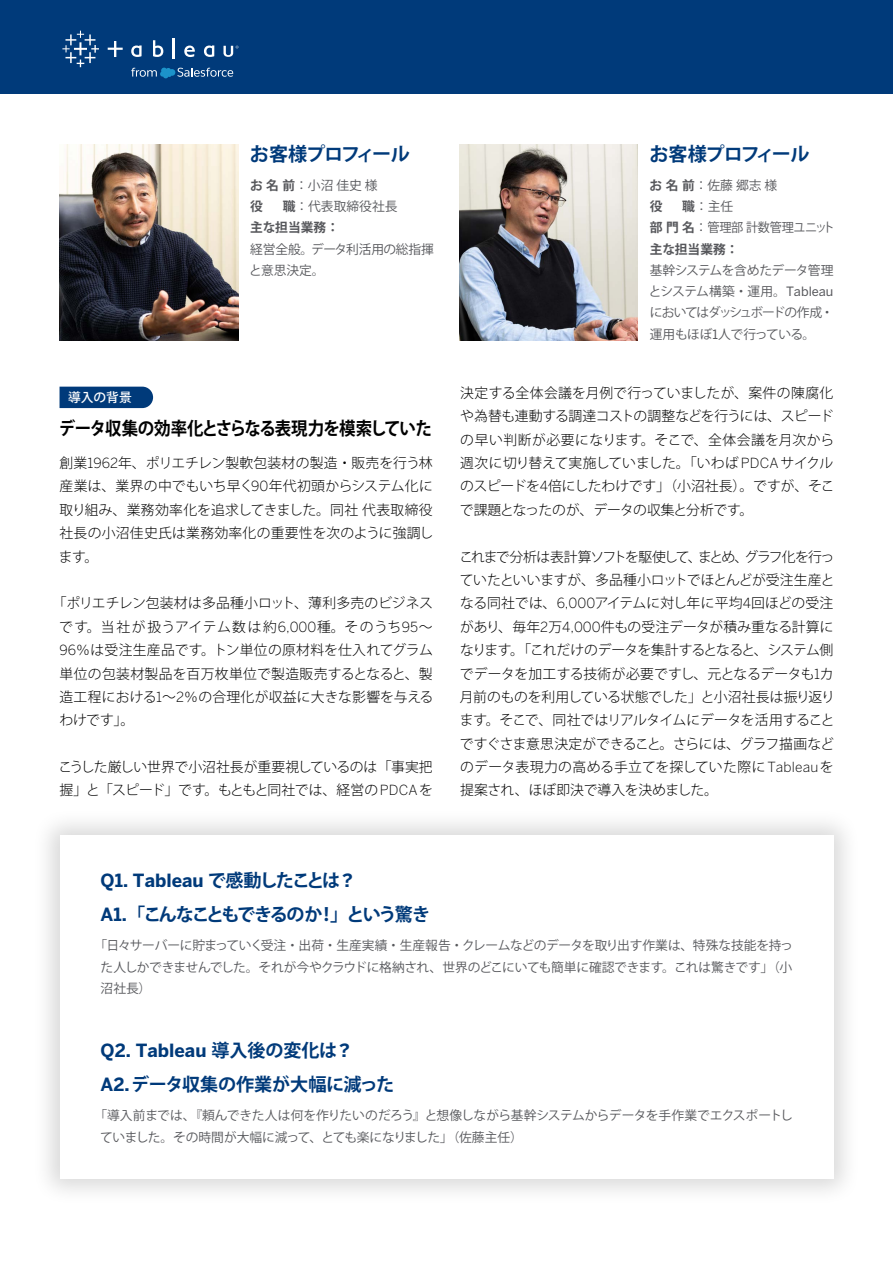
<style>
.page{position:relative;width:893px;height:1263px;background:#fff}
.page>*{position:absolute;margin:0;border:0;box-sizing:border-box;transform-origin:0 0}
.t1{font:700 19.2px "Koz Go Pro";letter-spacing:-.06em;color:#003a7a}
.t2{font:700 18px "Benton Sans";color:#003a7a}
.t3{font:700 18px "Koz Go Pro";letter-spacing:-.04em;color:#000;scale:.91 1}
.t4{font:700 18px "Koz Go Pro";letter-spacing:-.11em;color:#003a7a}
.t5{font:700 18px "Koz Go Pro";letter-spacing:-.015em;color:#003a7a}
.t6{font:300 13.8px/23.4px "Koz Go Pro";color:#000;text-align:justify}
.t7{font:12.75px/21.3px "Koz Go Pro";letter-spacing:-.025em;color:#56575b}
.t8{font:700 12.75px/21.3px "Koz Go Pro";color:#56575b}
.t9{font:500 12.75px "Koz Go Pro";color:#fff}
.s1{font-weight:700}
.s2{font-weight:400}
.s3{font-family:"Benton Sans"}
.s4{font-family:"Koz Go Pro"}
</style>
<div class="page">
<div style="left:32px;top:808px;width:829px;height:398px;background:#000;opacity:.15"></div>
<svg style="left:60px;top:835px;width:773px;height:344px"></svg>
<div style="left:60px;top:387px;width:93px;height:21px;background:#003a7a"></div>
<img style="left:60px;top:145px;width:178px;height:195px">
<img style="left:459px;top:145px;width:179px;height:195px">
<div style="left:0;top:0;width:893px;height:94px;background:#003a7a"></div>
<svg style="left:131px;top:68px;width:102px;height:10px"></svg>
<svg style="left:62px;top:31px;width:37px;height:36px"></svg>
<svg style="left:153px;top:40px;width:10px;height:17px"></svg>
<hr style="left:172px;top:38px;width:3px;height:21px;background:#fff">
<svg style="left:184px;top:46px;width:11px;height:11px"></svg>
<svg style="left:131px;top:45px;width:11px;height:12px"></svg>
<svg style="left:204px;top:45px;width:10px;height:12px"></svg>
<svg style="left:108px;top:41px;width:15px;height:16px"></svg>
<svg style="left:223px;top:46px;width:15px;height:11px"></svg>
<h1 class="t1" style="left:250px;top:142px;width:161px">お客様プロフィール</h1>
<p class="t7" style="left:250px;top:175px;width:129px"><span class="s1">お名前</span>：小沼佳史様<span class="s1">役</span></p>
<p class="t8" style="left:250px;top:197px;width:149px;text-indent:32px">職<span class="s2">：代表取締役社長</span>主な担当業務：</p>
<p class="t7" style="left:249px;top:239px;width:186px">経営全般。データ利活用の総指揮と意思決定。</p>
<p class="t9" style="left:68px;top:389px;width:65px">導入の背景</p>
<h2 class="t3" style="left:59px;top:416px;width:411px">データ収集の効率化とさらなる表現力を模索していた</h2>
<p class="t6" style="left:59px;top:451px;width:376px">創業<span class="s3">1962</span>年、ポリエチレン製軟包装材の製造・販売を行う林産業は、業界の中でもいち早く<span class="s3">90</span>年代初頭からシステム化に取り組み、業務効率化を追求してきました。同社代表取締役社長の小沼佳史氏は業務効率化の重要性を次のように強調します。</p>
<p class="t6" style="left:59px;top:592px;width:376px;text-indent:-6px">「ポリエチレン包装材は多品種小ロット、薄利多売のビジネスです。当社が扱うアイテム数は約<span class="s3">6,000</span>種。そのうち<span class="s3">95</span>～<span class="s3">96</span>％は受注生産品です。トン単位の原材料を仕入れてグラム単位の包装材製品を百万枚単位で製造販売するとなると、製造工程における<span class="s3">1</span>～<span class="s3">2</span>％の合理化が収益に大きな影響を与えるわけです」。</p>
<p class="t6" style="left:59px;top:755px;width:376px">こうした厳しい世界で小沼社長が重要視しているのは「事実把握」と「スピード」です。もともと同社では、経営の<span class="s3">PDCA</span>を</p>
<h1 class="t1" style="left:649px;top:142px;width:161px">お客様プロフィール</h1>
<p class="t7" style="left:650px;top:175px;width:129px"><span class="s1">お名前</span>：佐藤郷志様<span class="s1">役</span></p>
<p class="t7" style="left:650px;top:196px;width:186px;text-indent:32px"><span class="s1">職</span>：主任<br><span class="s1">部門名</span>：管理部計数管理ユニット<span class="s1">主な担当業務：</span></p>
<p class="t7" style="left:649px;top:260px;width:186px;text-align:justify">基幹システムを含めたデータ管理とシステム構築・運用。<span class="s3">Tableau</span>においてはダッシュボードの作成・運用もほぼ<span class="s3">1</span>人で行っている。</p>
<p class="t6" style="left:460px;top:381px;width:376px">決定する全体会議を月例で行っていましたが、案件の陳腐化や為替も連動する調達コストの調整などを行うには、スピードの早い判断が必要になります。そこで、全体会議を月次から週次に切り替えて実施していました。「いわば<span class="s3">PDCA</span>サイクルのスピードを<span class="s3">4</span>倍にしたわけです」（小沼社長）。ですが、そこで課題となったのが、データの収集と分析です。</p>
<p class="t6" style="left:459px;top:545px;width:377px">これまで分析は表計算ソフトを駆使して、まとめ、グラフ化を行っていたといいますが、多品種小ロットでほとんどが受注生産となる同社では、<span class="s3">6,000</span>アイテムに対し年に平均<span class="s3">4</span>回ほどの受注があり、毎年<span class="s3">2</span>万<span class="s3">4,000</span>件もの受注データが積み重なる計算になります。「これだけのデータを集計するとなると、システム側でデータを加工する技術が必要ですし、元となるデータも<span class="s3">1</span>カ月前のものを利用している状態でした」と小沼社長は振り返ります。そこで、同社ではリアルタイムにデータを活用することですぐさま意思決定ができること。さらには、グラフ描画などのデータ表現力の高める手立てを探していた際に<span class="s3">Tableau</span>を提案され、ほぼ即決で導入を決めました。</p>
<h2 class="t2" style="left:101px;top:870px;width:254px">Q1. Tableau <span class="s4">で感動したことは</span>?</h2>
<h2 class="t4" style="left:101px;top:903px;width:331px"><span class="s3">A1.</span>「こんなこともできるのか！」という驚き</h2>
<p class="t7" style="left:101px;top:935px;width:694px;text-align:justify;text-indent:-6px">「日々サーバーに貯まっていく受注・出荷・生産実績・生産報告・クレームなどのデータを取り出す作業は、特殊な技能を持った人しかできませんでした。それが今やクラウドに格納され、世界のどこにいても簡単に確認できます。これは驚きです」（小沼社長）</p>
<h2 class="t2" style="left:101px;top:1040px;width:251px">Q2. Tableau <span class="s4">導入後の変化は</span>?</h2>
<h2 class="t5" style="left:101px;top:1073px;width:295px"><span class="s3">A2.</span>データ収集の作業が大幅に減った</h2>
<p class="t7" style="left:100px;top:1105px;width:694px;text-indent:-6px">「導入前までは、『頼んできた人は何を作りたいのだろう』と想像しながら基幹システムからデータを手作業でエクスポートしていました。その時間が大幅に減って、とても楽になりました」（佐藤主任）</p>
</div>
